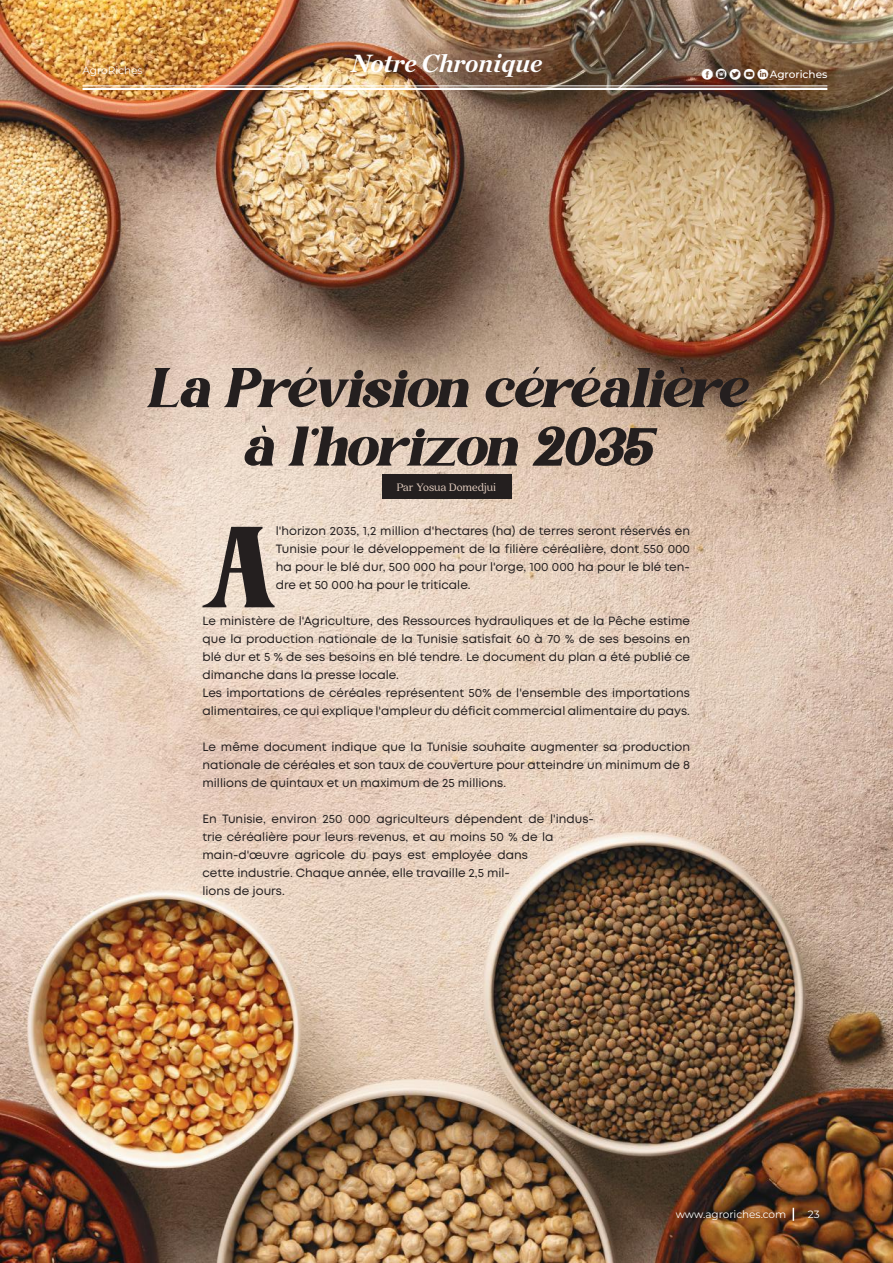
<style>
.page{position:relative;width:893px;height:1263px;background:#fff}
.page>*{position:absolute;margin:0;border:0;box-sizing:border-box;transform-origin:0 0}
.t1{font:114.9px "Helios Retro";color:#241f1f}
.t2{font:italic 55.5px/58.5px "Helios Retro";color:#241f1f;text-align:center}
.t3{font:italic 700 25.5px "Chronicle Deck";color:#fff}
.t4{font:12px/18px "Mont";color:#241f1f;text-align:justify}
.t5{font:12px "Quincy CF";color:#e1cbbd}
.t6{font:10.5px "Montserrat";color:#fff}
.t7{font:500 10.5px "Montserrat";color:#fff}
.s1{font-family:"Social Circles";font-weight:400;font-size:19.5px}
</style>
<div class="page">
<img style="left:0;top:0;width:893px;height:1263px">
<div style="left:382px;top:474px;width:129px;height:25px;background:#241f1f"></div>
<svg style="left:793px;top:1208px;width:1px;height:13px"></svg>
<hr style="left:82px;top:86px;width:745px;height:1px;background:#fff">
<hr style="left:82px;top:88px;width:745px;height:2px;background:#fff">
<p class="t6" style="left:82px;top:63px;width:62px">AgroRiches</p>
<h3 class="t3" style="left:351px;top:43px;width:193px">Notre Chronique</h3>
<p class="t7" style="left:701px;top:67px;width:128px"><span class="s1">fityl</span>Agroriches</p>
<h2 class="t2" style="left:147px;top:358px;width:615px">La Prévision céréalière à l’horizon 2035</h2>
<p class="t5" style="left:397px;top:480px;width:101px">Par Yosua Domedjui</p>
<h1 class="t1" style="left:201px;top:494px;width:76px">A</h1>
<p class="t4" style="left:276px;top:522px;width:416px">l'horizon 2035, 1,2 million d'hectares (ha) de terres seront réservés en Tunisie pour le développement de la filière céréalière, dont 550 000 ha pour le blé dur, 500 000 ha pour l'orge, 100 000 ha pour le blé ten&shy;dre et 50 000 ha pour le triticale.</p>
<p class="t4" style="left:202px;top:612px;width:489px;text-align:left">Le ministère de l'Agriculture, des Ressources hydrauliques et de la Pêche estime que la production nationale de la Tunisie satisfait 60 à 70 % de ses besoins en blé dur et 5 % de ses besoins en blé tendre. Le document du plan a été publié ce dimanche dans la presse locale.<br>Les importations de céréales représentent 50% de l'ensemble des importations alimentaires, ce qui explique l'ampleur du déficit commercial alimentaire du pays.</p>
<p class="t4" style="left:202px;top:738px;width:489px">Le même document indique que la Tunisie souhaite augmenter sa production nationale de céréales et son taux de couverture pour atteindre un minimum de 8 millions de quintaux et un maximum de 25 millions.</p>
<p class="t4" style="left:202px;top:810px;width:393px;text-align:left">En Tunisie, environ 250 000 agriculteurs dépendent de l'indus&shy;trie céréalière pour leurs revenus, et au moins 50 % de la main-d'œuvre agricole du pays est employée dans<br>cette industrie. Chaque année, elle travaille 2,5 mil-<br>lions de jours.</p>
<p class="t6" style="left:676px;top:1207px;width:112px">www.agroriches.com</p>
<p class="t6" style="left:808px;top:1207px;width:13px">23</p>
</div>
